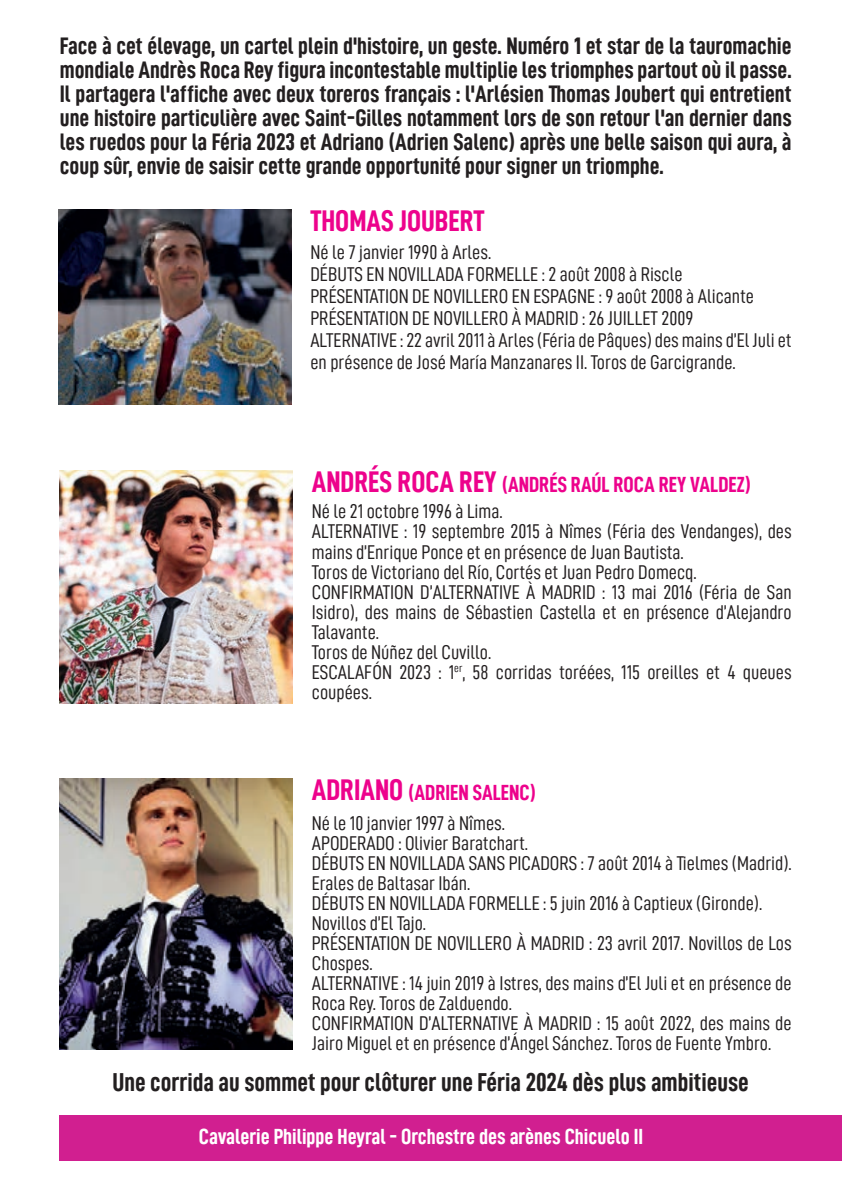
<style>
.page{position:relative;width:842px;height:1191px;background:#fff}
.page>*{position:absolute;margin:0;border:0;box-sizing:border-box;transform-origin:0 0}
.t1{font:30px "D DIN Condensed Bold";color:#ed028c}
.t2{font:26px "D DIN Condensed Bold";color:#231f20}
.t3{font:24px/24px "D DIN Condensed Bold";color:#231f20;text-align:justify}
.t4{font:22px "D DIN Condensed Bold";color:#ed028c}
.t5{font:22px "D DIN Condensed Bold";color:#fff}
.t6{font:20px/20px "D DIN Condensed";color:#231f20}
.s1{font-size:30px}
</style>
<div class="page">
<img style="left:59px;top:210px;width:232px;height:194px">
<img style="left:60px;top:471px;width:232px;height:232px">
<img style="left:60px;top:778px;width:232px;height:271px">
<div style="left:60px;top:1114px;width:782px;height:46px;background:#d11f90"></div>
<p class="t3" style="left:60px;top:34px;width:733px">Face à cet élevage, un cartel plein d'histoire, un geste. Numéro 1 et star de la tauromachie mondiale Andrès Roca Rey figura incontestable multiplie les triomphes partout où il passe.<br>Il partagera l'affiche avec deux toreros français : l'Arlésien Thomas Joubert qui entretient une histoire particulière avec Saint-Gilles notamment lors de son retour l'an dernier dans les ruedos pour la Féria 2023 et Adriano (Adrien Salenc) après une belle saison qui aura, à coup sûr, envie de saisir cette grande opportunité pour signer un triomphe.</p>
<h1 class="t1" style="left:310px;top:204px;width:176px">THOMAS JOUBERT</h1>
<p class="t6" style="left:310px;top:241px;width:483px;line-height:22px">Né le 7 janvier 1990 à Arles.<br>DÉBUTS EN NOVILLADA FORMELLE : 2 août 2008 à Riscle<br>PRÉSENTATION DE NOVILLERO EN ESPAGNE : 9 août 2008 à Alicante PRÉSENTATION DE NOVILLERO À MADRID : 26 JUILLET 2009<br>ALTERNATIVE : 22 avril 2011 à Arles (Féria de Pâques) des mains d’El Juli et en présence de José María Manzanares II. Toros de Garcigrande.</p>
<p class="t4" style="left:312px;top:473px;width:440px"><span class="s1">ANDRÉS ROCA REY</span> (ANDRÉS RAÚL ROCA REY VALDEZ)</p>
<p class="t6" style="left:312px;top:501px;width:481px">Né le 21 octobre 1996 à Lima.<br>ALTERNATIVE : 19 septembre 2015 à Nîmes (Féria des Vendanges), des mains d’Enrique Ponce et en présence de Juan Bautista.<br>Toros de Victoriano del Río, Cortés et Juan Pedro Domecq.<br>CONFIRMATION D’ALTERNATIVE À MADRID : 13 mai 2016 (Féria de San Isidro), des mains de Sébastien Castella et en présence d’Alejandro Talavante.<br>Toros de Núñez del Cuvillo.<br>ESCALAFÓN 2023 : 1<sup>er</sup>, 58 corridas toréées, 115 oreilles et 4 queues coupées.</p>
<p class="t4" style="left:312px;top:780px;width:225px"><span class="s1">ADRIANO</span> (ADRIEN SALENC)</p>
<p class="t6" style="left:312px;top:812px;width:481px">Né le 10 janvier 1997 à Nîmes.<br>APODERADO : Olivier Baratchart.<br>DÉBUTS EN NOVILLADA SANS PICADORS : 7 août 2014 à Tielmes (Madrid).<br>Erales de Baltasar Ibán.<br>DÉBUTS EN NOVILLADA FORMELLE : 5 juin 2016 à Captieux (Gironde).<br>Novillos d’El Tajo.<br>PRÉSENTATION DE NOVILLERO À MADRID : 23 avril 2017. Novillos de Los Chospes.<br>ALTERNATIVE : 14 juin 2019 à Istres, des mains d’El Juli et en présence de Roca Rey. Toros de Zalduendo.<br>CONFIRMATION D’ALTERNATIVE À MADRID : 15 août 2022, des mains de Jairo Miguel et en présence d’Ángel Sánchez. Toros de Fuente Ymbro.</p>
<h2 class="t2" style="left:112px;top:1067px;width:638px">Une corrida au sommet pour clôturer une Féria 2024 dès plus ambitieuse</h2>
<p class="t5" style="left:199px;top:1123px;width:446px">Cavalerie Philippe Heyral - Orchestre des arènes Chicuelo II</p>
</div>
